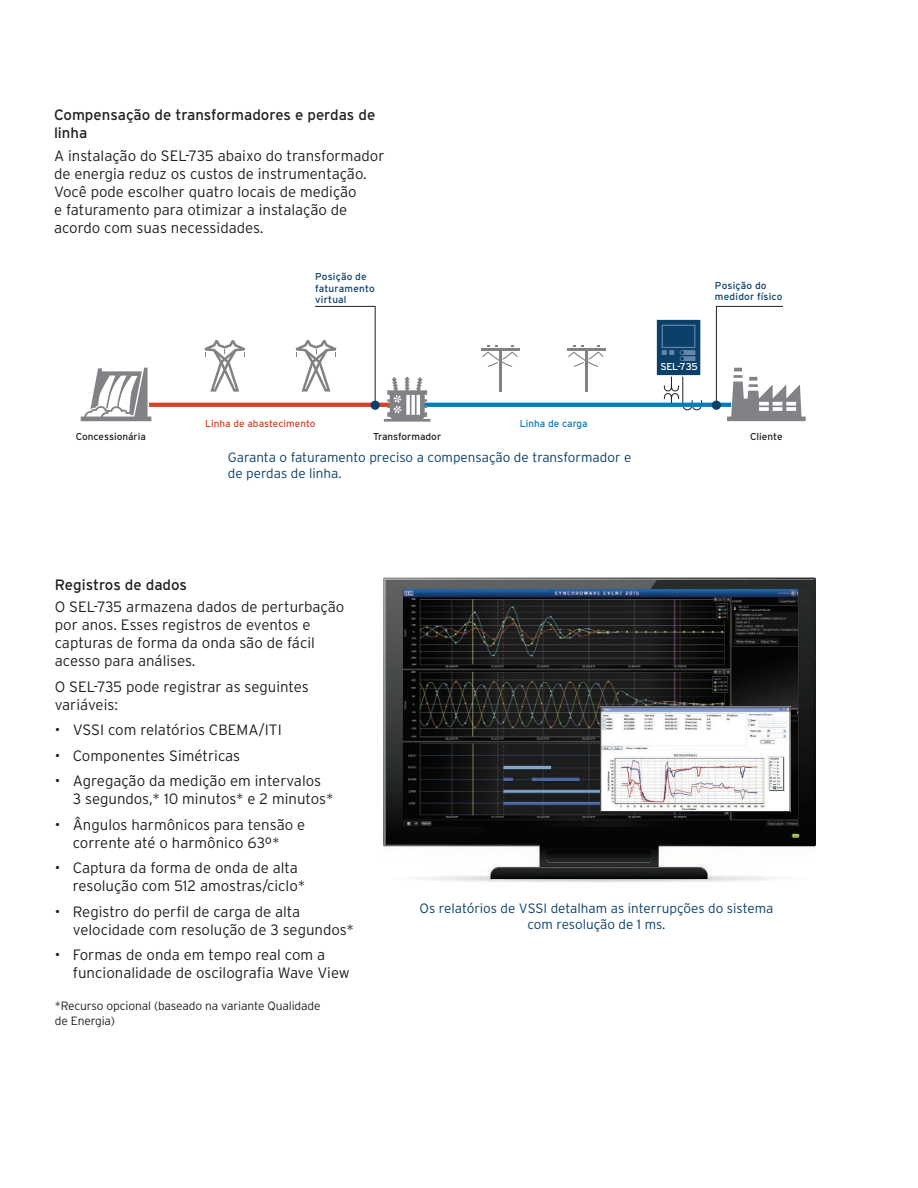
<style>
.page{position:relative;width:918px;height:1188px;background:#fff}
.page>*{position:absolute;margin:0;border:0;box-sizing:border-box;transform-origin:0 0}
.t1{font:300 15px/18px "Interstate Poly";color:#231f20}
.t2{font:15px/18px "Interstate Poly";color:#231f20}
.t3{font:300 13.5px/16.2px "Interstate Poly";color:#0b406a;text-align:center}
.t4{font:300 12px/15px "Interstate";letter-spacing:-.01em;color:#231f20}
.t5{font:10.05px/11.4px "Interstate Poly";letter-spacing:.02em;color:#0b406a}
.t6{font:10.05px "Interstate Poly";color:#231f20}
.t7{font:10.05px "Interstate Poly";color:#d74227}
.t8{font:10.05px "Interstate Poly";color:#007dbb}
.t9{font:10.05px "Interstate";letter-spacing:-.025em;color:#fff}
</style>
<div class="page">
<img style="left:383px;top:578px;width:432px;height:305px">
<img style="left:403px;top:590px;width:395px;height:236px">
<img style="left:602px;top:709px;width:186px;height:101px">
<div style="left:600px;top:707px;width:190px;height:105px;border:1px solid #231f20"></div>
<svg style="left:151px;top:403px;width:233px;height:4px"></svg>
<svg style="left:430px;top:403px;width:282px;height:4px"></svg>
<svg style="left:81px;top:368px;width:70px;height:53px"></svg>
<div style="left:371px;top:401px;width:9px;height:9px;background:#0b406a;border-radius:50%"></div>
<svg style="left:716px;top:306px;width:90px;height:115px"></svg>
<div style="left:712px;top:401px;width:9px;height:9px;background:#0b406a;border-radius:50%"></div>
<svg style="left:655px;top:319px;width:47px;height:91px"></svg>
<hr style="left:499px;top:351px;width:3px;height:41px;background:#808285">
<hr style="left:481px;top:348px;width:38px;height:3px;background:#808285">
<svg style="left:482px;top:345px;width:35px;height:22px"></svg>
<hr style="left:585px;top:351px;width:3px;height:41px;background:#808285">
<hr style="left:567px;top:348px;width:38px;height:3px;background:#808285">
<svg style="left:568px;top:345px;width:35px;height:22px"></svg>
<svg style="left:204px;top:340px;width:41px;height:52px"></svg>
<svg style="left:296px;top:306px;width:80px;height:100px"></svg>
<svg style="left:384px;top:377px;width:46px;height:45px"></svg>
<p class="t2" style="left:54px;top:105px;width:323px">Compensação de transformadores e perdas de linha</p>
<p class="t1" style="left:54px;top:145px;width:332px">A instalação do SEL-735 abaixo do transformador de energia reduz os custos de instrumentação.<br>Você pode escolher quatro locais de medição<br>e faturamento para otimizar a instalação de acordo com suas necessidades.</p>
<p class="t5" style="left:315px;top:271px;width:61px">Posição de faturamento virtual</p>
<p class="t5" style="left:715px;top:279px;width:69px">Posição do medidor físico</p>
<p class="t6" style="left:76px;top:430px;width:72px">Concessionária</p>
<p class="t7" style="left:205px;top:416px;width:112px">Linha de abastecimento</p>
<p class="t6" style="left:373px;top:430px;width:70px">Transformador</p>
<p class="t8" style="left:520px;top:416px;width:69px">Linha de carga</p>
<p class="t3" style="left:228px;top:448px;width:405px;text-align:left">Garanta o faturamento preciso a compensação de transformador e de perdas de linha.</p>
<p class="t9" style="left:660px;top:360px;width:39px">SEL-735</p>
<p class="t6" style="left:750px;top:430px;width:34px">Cliente</p>
<p class="t2" style="left:55px;top:575px;width:134px">Registros de dados</p>
<p class="t1" style="left:55px;top:597px;width:291px">O SEL-735 armazena dados de perturbação por anos. Esses registros de eventos e capturas de forma da onda são de fácil acesso para análises.</p>
<p class="t1" style="left:55px;top:677px;width:256px">O SEL-735 pode registrar as seguintes variáveis:</p>
<p class="t1" style="left:55px;top:720px;width:229px">• VSSI com relatórios CBEMA/ITI</p>
<p class="t1" style="left:55px;top:746px;width:187px">• Componentes Simétricas</p>
<p class="t1" style="left:73px;top:771px;width:262px;text-indent:-18px">• Agregação da medição em intervalos<br>3 segundos,* 10 minutos* e 2 minutos*</p>
<p class="t1" style="left:55px;top:815px;width:252px;text-align:center">• Ângulos harmônicos para tensão e corrente até o harmônico 63º*</p>
<p class="t1" style="left:73px;top:858px;width:234px;text-indent:-18px">• Captura da forma de onda de alta resolução com 512 amostras/ciclo*</p>
<p class="t1" style="left:73px;top:902px;width:283px;text-indent:-18px">• Registro do perfil de carga de alta velocidade com resolução de 3 segundos*</p>
<p class="t1" style="left:73px;top:945px;width:278px;text-indent:-18px">• Formas de onda em tempo real com a funcionalidade de oscilografia Wave View</p>
<p class="t4" style="left:55px;top:998px;width:267px">*Recurso opcional (baseado na variante Qualidade de Energia)</p>
<p class="t3" style="left:420px;top:899px;width:355px">Os relatórios de VSSI detalham as interrupções do sistema com resolução de 1 ms.</p>
</div>
